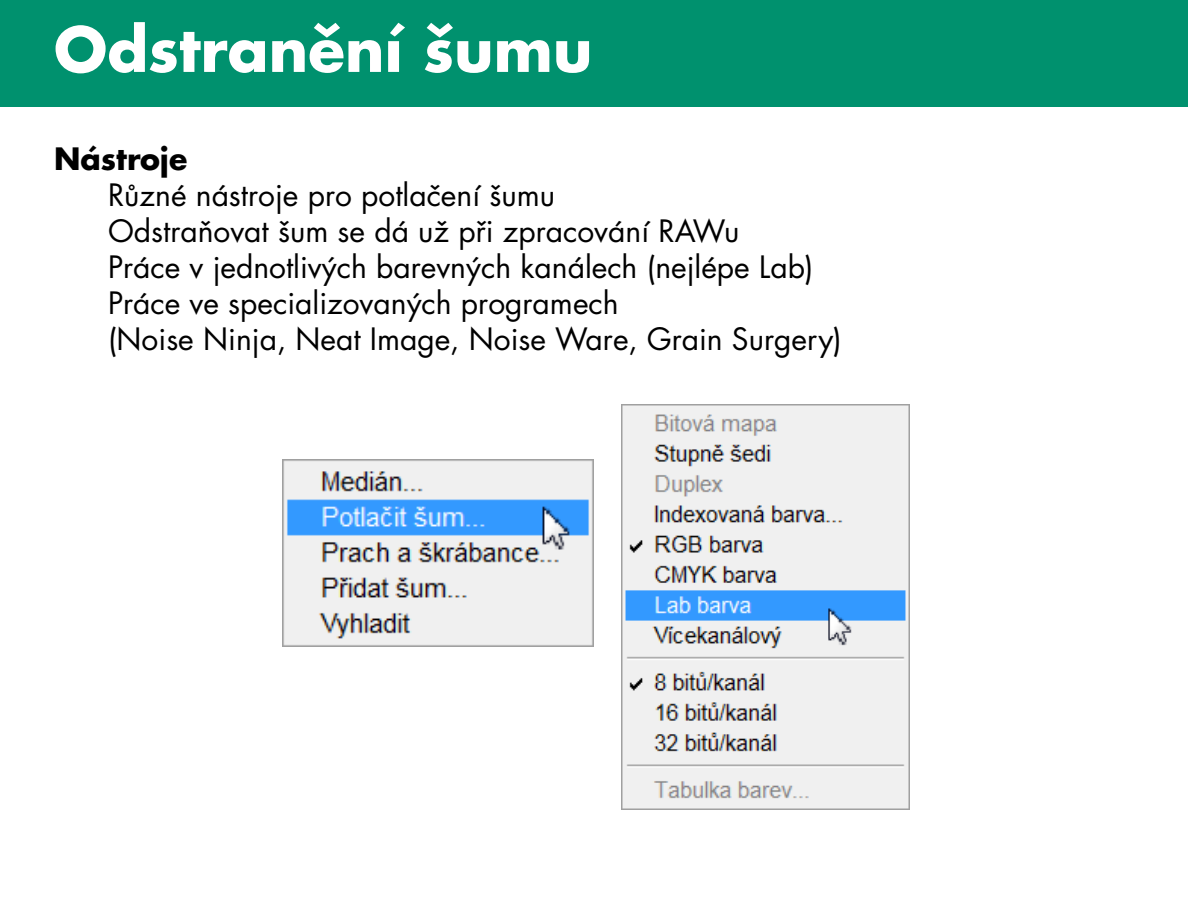
<style>
.page{position:relative;width:1188px;height:918px;background:#fff}
.page>*{position:absolute;margin:0;border:0;box-sizing:border-box;transform-origin:0 0}
.t1{font:700 60px "Futura CE";color:#fff}
.t2{font:30px/36px "Futura CE";color:#000}
.t3{font:700 30px "Futura CE";color:#000}
</style>
<div class="page">
<div style="left:0;top:0;width:1188px;height:106px;background:#00916e"></div>
<img style="left:621px;top:405px;width:289px;height:405px">
<img style="left:282px;top:459px;width:312px;height:188px">
<h1 class="t1" style="left:54px;top:16px;width:540px">Odstranění šumu</h1>
<p class="t3" style="left:54px;top:142px;width:135px">Nástroje</p>
<p class="t2" style="left:108px;top:179px;width:735px">Různé nástroje pro potlačení šumu<br>Odstraňovat šum se dá už při zpracování RAWu<br>Práce v jednotlivých barevných kanálech (nejlépe Lab)<br>Práce ve specializovaných programech<br>(Noise Ninja, Neat Image, Noise Ware, Grain Surgery)</p>
</div>
